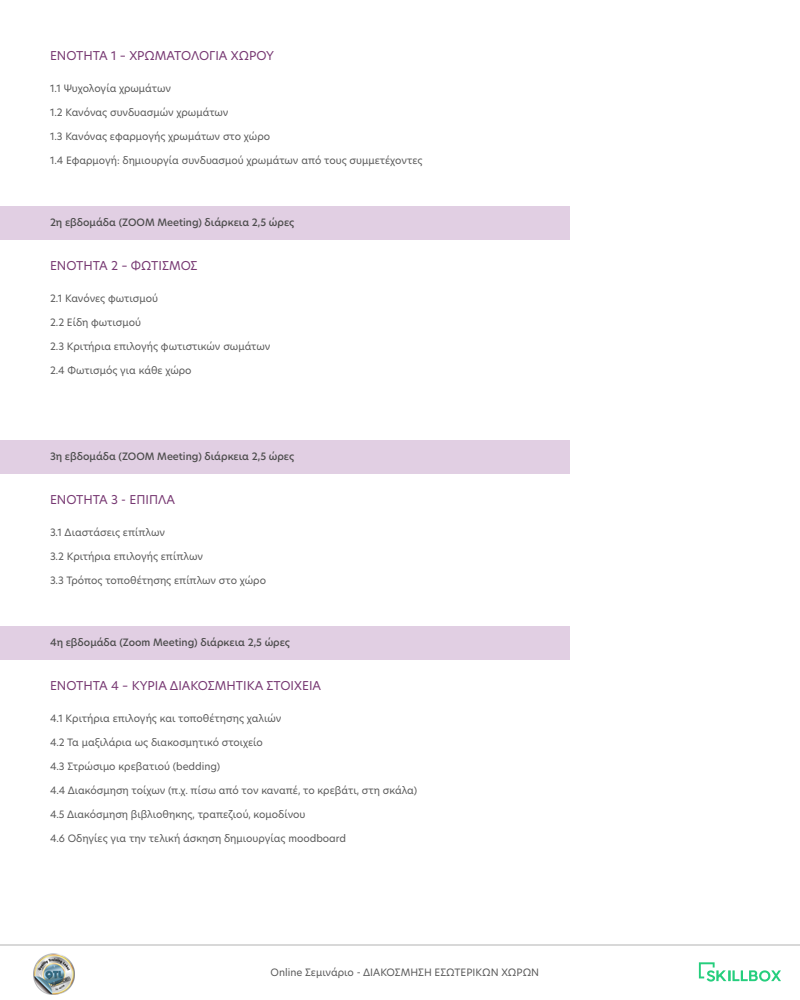
<style>
.page{position:relative;width:800px;height:1000px;background:#fff}
.page>*{position:absolute;margin:0;border:0;box-sizing:border-box;transform-origin:0 0}
.t1{font:12px "Hero New";color:#773872}
.t2{font:10px "Hero New";color:#5a5a5a}
.t3{font:500 10px "Hero New";color:#4d4d4d}
</style>
<div class="page">
<svg style="left:699px;top:962px;width:82px;height:20px"></svg>
<hr style="left:0;top:945px;width:800px;height:1px;background:#b3b3b3">
<img style="left:33px;top:953px;width:42px;height:41px">
<div style="left:0;top:206px;width:570px;height:34px;background:#e1cfe3"></div>
<div style="left:0;top:440px;width:570px;height:34px;background:#e1cfe3"></div>
<div style="left:0;top:626px;width:570px;height:34px;background:#e1cfe3"></div>
<p class="t1" style="left:50px;top:47px;width:225px">ΕΝΟΤΗΤΑ 1 – ΧΡΩΜΑΤΟΛΟΓΙΑ ΧΩΡΟΥ</p>
<p class="t2" style="left:50px;top:81px;width:123px">1.1 Ψυχολογία χρωμάτων</p>
<p class="t2" style="left:50px;top:105px;width:180px">1.2 Κανόνας συνδυασμών χρωμάτων</p>
<p class="t2" style="left:50px;top:129px;width:222px">1.3 Κανόνας εφαρμογής χρωμάτων στο χώρο</p>
<p class="t2" style="left:50px;top:153px;width:374px">1.4 Εφαρμογή: δημιουργία συνδυασμού χρωμάτων από τους συμμετέχοντες</p>
<p class="t3" style="left:50px;top:215px;width:246px">2η εβδομάδα (ZOOM Meeting) διάρκεια 2,5 ώρες</p>
<p class="t1" style="left:50px;top:257px;width:149px">ΕΝΟΤΗΤΑ 2 – ΦΩΤΙΣΜΟΣ</p>
<p class="t2" style="left:50px;top:291px;width:110px">2.1 Κανόνες φωτισμού</p>
<p class="t2" style="left:50px;top:315px;width:93px">2.2 Είδη φωτισμού</p>
<p class="t2" style="left:50px;top:339px;width:222px">2.3 Κριτήρια επιλογής φωτιστικών σωμάτων</p>
<p class="t2" style="left:50px;top:363px;width:143px">2.4 Φωτισμός για κάθε χώρο</p>
<p class="t3" style="left:50px;top:449px;width:246px">3η εβδομάδα (ZOOM Meeting) διάρκεια 2,5 ώρες</p>
<p class="t1" style="left:50px;top:491px;width:126px">ΕΝΟΤΗΤΑ 3 - ΕΠΙΠΛΑ</p>
<p class="t2" style="left:50px;top:525px;width:117px">3.1 Διαστάσεις επίπλων</p>
<p class="t2" style="left:50px;top:549px;width:155px">3.2 Κριτήρια επιλογής επίπλων</p>
<p class="t2" style="left:50px;top:573px;width:218px">3.3 Τρόπος τοποθέτησης επίπλων στο χώρο</p>
<p class="t3" style="left:50px;top:635px;width:242px">4η εβδομάδα (Zoom Meeting) διάρκεια 2,5 ώρες</p>
<p class="t1" style="left:50px;top:677px;width:273px">ΕΝΟΤΗΤΑ 4 – ΚΥΡΙΑ ΔΙΑΚΟΣΜΗΤΙΚΑ ΣΤΟΙΧΕΙΑ</p>
<p class="t2" style="left:50px;top:711px;width:233px">4.1 Κριτήρια επιλογής και τοποθέτησης χαλιών</p>
<p class="t2" style="left:50px;top:735px;width:215px">4.2 Τα μαξιλάρια ως διακοσμητικό στοιχείο</p>
<p class="t2" style="left:50px;top:759px;width:172px">4.3 Στρώσιμο κρεβατιού (bedding)</p>
<p class="t2" style="left:50px;top:783px;width:369px">4.4 Διακόσμηση τοίχων (π.χ. πίσω από τον καναπέ, το κρεβάτι, στη σκάλα)</p>
<p class="t2" style="left:50px;top:807px;width:257px">4.5 Διακόσμηση βιβλιοθηκης, τραπεζιού, κομοδίνου</p>
<p class="t2" style="left:50px;top:831px;width:298px">4.6 Οδηγίες για την τελική άσκηση δημιουργίας moodboard</p>
<p class="t2" style="left:271px;top:965px;width:270px">Online Σεμινάριο - ΔΙΑΚΟΣΜΗΣΗ ΕΣΩΤΕΡΙΚΩΝ ΧΩΡΩΝ</p>
</div>
